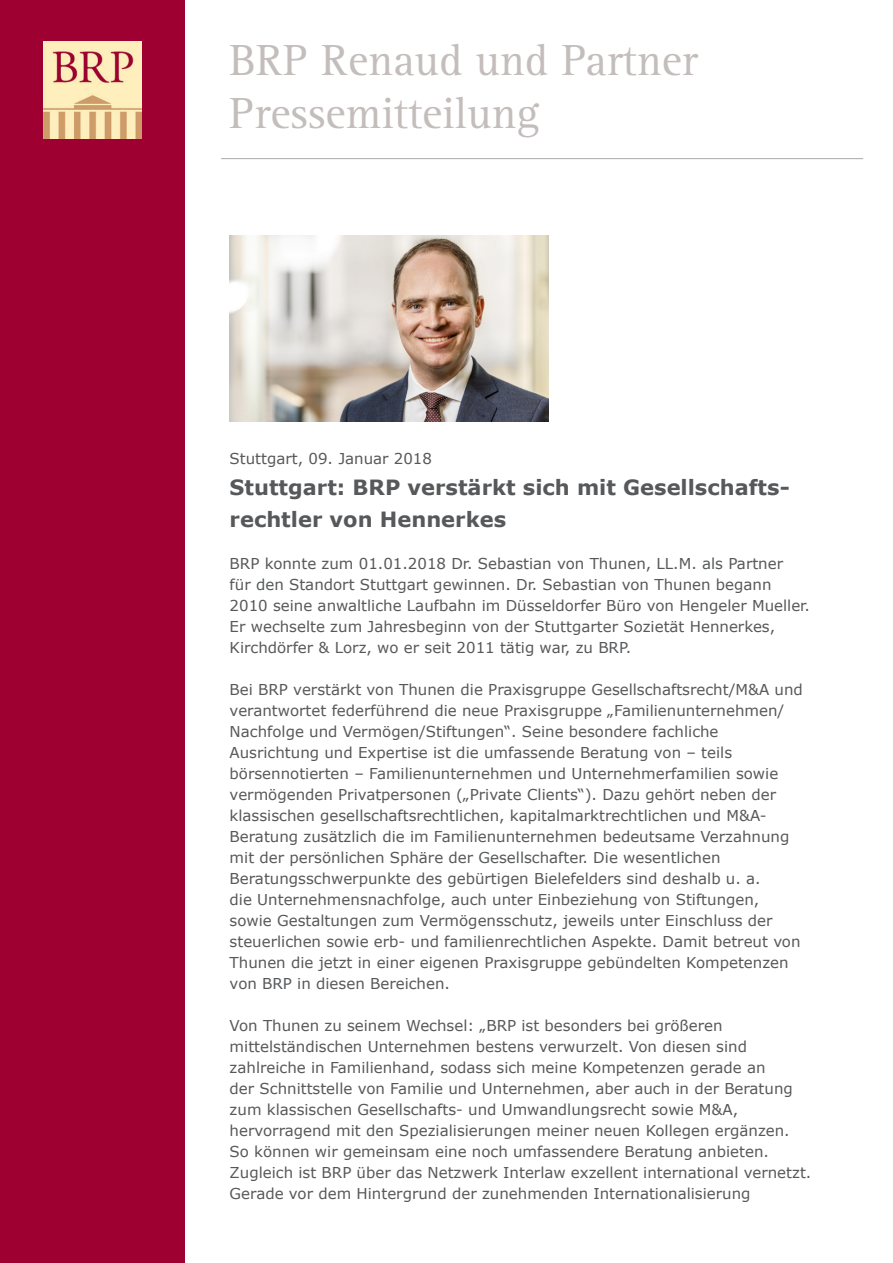
<style>
.page{position:relative;width:893px;height:1263px;background:#fff}
.page>*{position:absolute;margin:0;border:0;box-sizing:border-box;transform-origin:0 0}
.t1{font:45px "Rotis Serif";color:#c3bdbb}
.t2{font:700 21px "Verdana";color:#57585a}
.t3{font:15px/21px "Verdana";color:#57585a}
</style>
<div class="page">
<div style="left:0;top:0;width:185px;height:1262px;background:#9e0131"></div>
<img style="left:43px;top:41px;width:98px;height:98px">
<img style="left:230px;top:235px;width:319px;height:187px">
<hr style="left:221px;top:158px;width:642px;height:1px;background:#a8a9ad">
<p class="t1" style="left:230px;top:34px;width:469px">BRP Renaud und Partner</p>
<p class="t1" style="left:230px;top:87px;width:312px">Pressemitteilung</p>
<p class="t3" style="left:230px;top:447px;width:204px">Stuttgart, 09. Januar 2018</p>
<p class="t2" style="left:230px;top:472px;width:562px">Stuttgart: BRP verstärkt sich mit Gesellschafts-</p>
<p class="t2" style="left:230px;top:504px;width:278px">rechtler von Hennerkes</p>
<p class="t3" style="left:230px;top:552px;width:582px">BRP konnte zum 01.01.2018 Dr. Sebastian von Thunen, LL.M. als Partner<br>für den Standort Stuttgart gewinnen. Dr. Sebastian von Thunen begann 2010 seine anwaltliche Laufbahn im Düsseldorfer Büro von Hengeler Mueller.<br>Er wechselte zum Jahresbeginn von der Stuttgarter Sozietät Hennerkes, Kirchdörfer &amp; Lorz, wo er seit 2011 tätig war, zu BRP.</p>
<p class="t3" style="left:230px;top:678px;width:575px">Bei BRP verstärkt von Thunen die Praxisgruppe Gesellschaftsrecht/M&amp;A und verantwortet federführend die neue Praxisgruppe „Familienunternehmen/ Nachfolge und Vermögen/Stiftungen“. Seine besondere fachliche Ausrichtung und Expertise ist die umfassende Beratung von – teils börsennotierten – Familienunternehmen und Unternehmerfamilien sowie vermögenden Privatpersonen („Private Clients“). Dazu gehört neben der klassischen gesellschaftsrechtlichen, kapitalmarktrechtlichen und M&amp;A-Beratung zusätzlich die im Familienunternehmen bedeutsame Verzahnung mit der persönlichen Sphäre der Gesellschafter. Die wesentlichen Beratungsschwerpunkte des gebürtigen Bielefelders sind deshalb u. a.<br>die Unternehmensnachfolge, auch unter Einbeziehung von Stiftungen, sowie Gestaltungen zum Vermögensschutz, jeweils unter Einschluss der steuerlichen sowie erb- und familienrechtlichen Aspekte. Damit betreut von Thunen die jetzt in einer eigenen Praxisgruppe gebündelten Kompetenzen von BRP in diesen Bereichen.</p>
<p class="t3" style="left:230px;top:1014px;width:583px">Von Thunen zu seinem Wechsel: „BRP ist besonders bei größeren mittelständischen Unternehmen bestens verwurzelt. Von diesen sind zahlreiche in Familienhand, sodass sich meine Kompetenzen gerade an<br>der Schnittstelle von Familie und Unternehmen, aber auch in der Beratung zum klassischen Gesellschafts- und Umwandlungsrecht sowie M&amp;A, hervorragend mit den Spezialisierungen meiner neuen Kollegen ergänzen.<br>So können wir gemeinsam eine noch umfassendere Beratung anbieten.<br>Zugleich ist BRP über das Netzwerk Interlaw exzellent international vernetzt.<br>Gerade vor dem Hintergrund der zunehmenden Internationalisierung</p>
</div>
